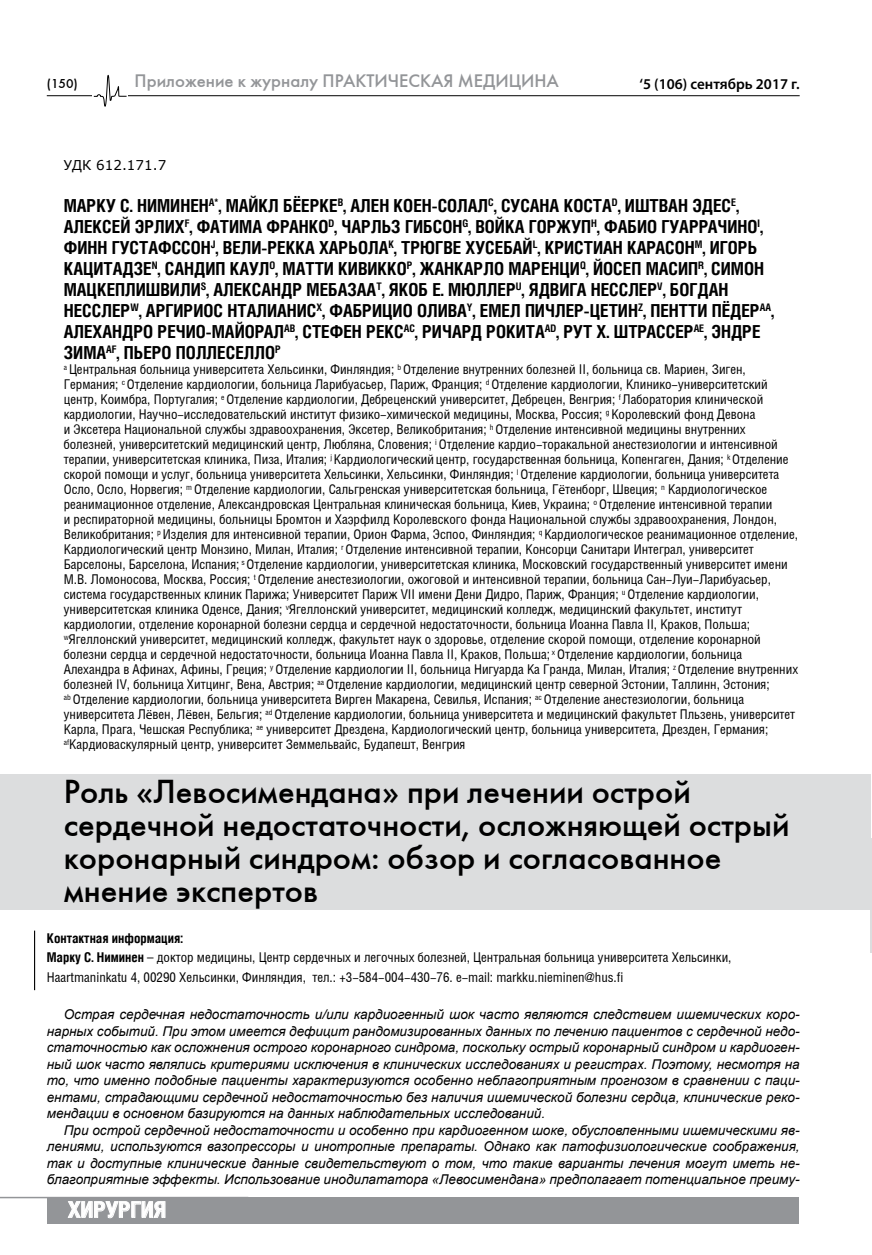
<style>
.page{position:relative;width:872px;height:1255px;background:#fff}
.page>*{position:absolute;margin:0;border:0;box-sizing:border-box;transform-origin:0 0}
.t1{font:33px/33px "Futuris C";color:#000}
.t2{font:700 21.75px "Helios Cond";color:#fff;scale:1.05 1}
.t3{font:700 18px/21px "Helios Cond";color:#000}
.t4{font:18px "Futuris C";color:#939598}
.t5{font:600 15px "Myriad Pro";color:#000}
.t6{font:13.5px/15px "Helios Cond";color:#000}
.t7{font:italic 13.5px/16.5px "Arial";color:#000;text-align:justify}
.t8{font:13.5px "Verdana";color:#000}
.t9{font:12.75px "Futuris C";color:#000}
.s1{font-family:"Myriad Pro"}
.s2{font-weight:700}
</style>
<div class="page">
<hr style="left:47px;top:95px;width:752px;height:1px;background:#000">
<div style="left:47px;top:1196px;width:751px;height:27px;background:#939598"></div>
<svg style="left:68px;top:1201px;width:97px;height:16px"></svg>
<hr style="left:0;top:1196px;width:248px;height:2px;background:#939598">
<div style="left:93px;top:74px;width:35px;height:33px;background:#fff"></div>
<svg style="left:93px;top:74px;width:34px;height:33px"></svg>
<hr style="left:871px;top:837px;width:1px;height:115px;background:#dcddde">
<div style="left:0;top:774px;width:871px;height:135px;background:#dcddde"></div>
<hr style="left:34px;top:930px;width:1px;height:60px;background:#000">
<p class="t9" style="left:47px;top:76px;width:33px">(150)</p>
<h3 class="t4" style="left:135px;top:69px;width:426px">Приложение к журналу ПРАКТИЧЕСКАЯ МЕДИЦИНА</h3>
<p class="t5" style="left:639px;top:75px;width:161px">‘5 (106) сентябрь 2017 г.</p>
<p class="t8" style="left:64px;top:156px;width:104px">УДК 612.171.7</p>
<p class="t3" style="left:64px;top:194px;width:711px">MAРКУ С. НИМИНЕН<sup>A*</sup>, МАЙКЛ БЁЕРКЕ<sup>B</sup>, АЛЕН КОЕН-СОЛАЛ<sup>C</sup>, СУСАНА КОСТА<sup>D</sup>, ИШТВАН ЭДЕС<sup>E</sup>, АЛЕКСЕЙ ЭРЛИХ<sup>F</sup>, ФАТИМА ФРАНКО<sup>D</sup>, ЧАРЛЬЗ ГИБСОН <sup>G</sup>, ВОЙКА ГОРЖУП<sup>H</sup>, ФАБИО ГУАРРАЧИНО<sup>I</sup>, ФИНН ГУСТАФССОН <sup>J</sup>, ВЕЛИ-РЕККА ХАРЬОЛА<sup>K</sup>, ТРЮГВЕ ХУСЕБАЙ<sup>L</sup>, КРИСТИАН КАРАСОН <sup>M</sup>, ИГОРЬ КАЦИТАДЗЕ<sup>N</sup>, САНДИП КАУЛ<sup>O</sup>, МАТТИ КИВИККО<sup>P</sup>, ЖАНКАРЛО МАРЕНЦИ<sup>Q</sup>, ЙОСЕП МАСИП<sup>R</sup>, СИМОН МАЦКЕПЛИШВИЛИ<sup>S</sup>, АЛЕКСАНДР МЕБАЗАА<sup>T</sup>, ЯКОБ Е. МЮЛЛЕР<sup>U</sup>, ЯДВИГА НЕССЛЕР<sup>V</sup>, БОГДАН НЕССЛЕР<sup>W</sup>, АРГИРИОС НТАЛИАНИС<sup>X</sup>, ФАБРИЦИО ОЛИВА<sup>Y</sup>, ЕМЕЛ ПИЧЛЕР-ЦЕТИН <sup>Z</sup>, ПЕНТТИ ПЁДЕР<sup>AA</sup>, АЛЕХАНДРО РЕЧИО-МАЙОРАЛ<sup>AB</sup>, СТЕФЕН РЕКС<sup>AC</sup>, РИЧАРД РОКИТА<sup>AD</sup>, РУТ Х. ШТРАССЕР<sup>AE</sup>, ЭНДРЕ ЗИМА<sup>AF</sup>, ПЬЕРО ПОЛЛЕСЕЛЛО<sup>P</sup></p>
<p class="t6" style="left:64px;top:362px;width:736px"><sup>a</sup> Центральная больница университета Хельсинки, Финляндия; <sup>b</sup> Отделение внутренних болезней II, больница св. Мариен, Зиген, Германия; <sup>c</sup> Отделение кардиологии, больница Ларибуасьер, Париж, Франция; <sup>d</sup> Отделение кардиологии, Клинико-университетский центр, Коимбра, Португалия; <sup>e</sup> Отделение кардиологии, Дебреценский университет, Дебрецен, Венгрия; <sup>f</sup> Лаборатория клинической кардиологии, Научно-исследовательский институт физико-химической медицины, Москва, Россия; <sup>g</sup> Королевский фонд Девона<br>и Эксетера Национальной службы здравоохранения, Эксетер, Великобритания; <sup>h</sup> Отделение интенсивной медицины внутренних болезней, университетский медицинский центр, Любляна, Словения; <sup>i</sup> Отделение кардио-торакальной анестезиологии и интенсивной терапии, университетская клиника, Пиза, Италия; <sup>j</sup> Кардиологический центр, государственная больница, Копенгаген, Дания; <sup>k</sup> Отделение скорой помощи и услуг, больница университета Хельсинки, Хельсинки, Финляндия; <sup>l</sup> Отделение кардиологии, больница университета Осло, Осло, Норвегия; <sup>m</sup> Отделение кардиологии, Сальгренская университетская больница, Г<span class="s1">ё</span>тенборг, Швеция; <sup>n</sup> Кардиологическое реанимационное отделение, Александровская Центральная клиническая больница, Киев, Украина; <sup>o</sup> Отделение интенсивной терапии<br>и респираторной медицины, больницы Бромтон и Хаэрфилд Королевского фонда Национальной службы здравоохранения, Лондон, Великобритания; <sup>p</sup> Изделия для интенсивной терапии, Орион Фарма, Эспоо, Финляндия; <sup>q</sup> Кардиологическое реанимационное отделение, Кардиологический центр Монзино, Милан, Италия; <sup>r</sup> Отделение интенсивной терапии, Консорци Санитари Интеграл, университет Барселоны, Барселона, Испания; <sup>s</sup> Отделение кардиологии, университетская клиника, Московский государственный университет имени М.В. Ломоносова, Москва, Россия; <sup>t</sup> Отделение анестезиологии, ожоговой и интенсивной терапии, больница Сан-Луи-Ларибуасьер, система государственных клиник Парижа; Университет Париж VII имени Дени Дидро, Париж, Франция; <sup>u</sup> Отделение кардиологии, университетская клиника Оденсе, Дания; <sup>v</sup>Ягеллонский университет, медицинский колледж, медицинский факультет, институт кардиологии, отделение коронарной болезни сердца и сердечной недостаточности, больница Иоанна Павла II, Краков, Польша; <sup>w</sup>Ягеллонский университет, медицинский колледж, факультет наук о здоровье, отделение скорой помощи, отделение коронарной болезни сердца и сердечной недостаточности, больница Иоанна Павла II, Краков, Польша; <sup>x</sup> Отделение кардиологии, больница Алехандра в Афинах, Афины, Греция; <sup>y</sup> Отделение кардиологии II, больница Нигуарда Ка Гранда, Милан, Италия; <sup>z</sup> Отделение внутренних болезней IV, больница Хитцинг, Вена, Австрия; <sup>aa</sup> Отделение кардиологии, медицинский центр северной Эстонии, Таллинн, Эстония;<br><sup>ab</sup> Отделение кардиологии, больница университета Вирген Макарена, Севилья, Испания; <sup>ac</sup> Отделение анестезиологии, больница университета Л<span class="s1">ё</span>вен, Л<span class="s1">ё</span>вен, Бельгия; <sup>ad</sup> Отделение кардиологии, больница университета и медицинский факультет Пльзень, университет Карла, Прага, Чешская Республика; <sup>ae</sup> университет Дрездена, Кардиологический центр, больница университета, Дрезден, Германия; <sup>af</sup>Кардиоваскулярный центр, университет Земмельвайс, Будапешт, Венгрия</p>
<h1 class="t1" style="left:64px;top:775px;width:727px">Роль «Левосимендана» при лечении острой сердечной недостаточности, осложняющей острый коронарный синдром: обзор и согласованное мнение экспертов</h1>
<p class="t6" style="left:47px;top:928px;width:686px;line-height:19.5px"><span class="s2">КОНТАКТНАЯ ИНФОРМАЦИЯ:<br>MAРКУ С. НИМИНЕН</span> – доктор медицины, Центр сердечных и легочных болезней, Центральная больница университета Хельсинки,<br>Haartmaninkatu 4, 00290 Хельсинки, Финляндия, тел.: +3-584-004-430-76. e-mail: markku.nieminen@hus.fi</p>
<p class="t7" style="left:47px;top:1006px;width:754px;text-indent:17px">Острая сердечная недостаточность и/или кардиогенный шок часто являются следствием ишемических коро&shy;нарных событий. При этом имеется дефицит рандомизированных данных по лечению пациентов с сердечной недо&shy;статочностью как осложнения острого коронарного синдрома, поскольку острый коронарный синдром и кардиоген&shy;ный шок часто являлись критериями исключения в клинических исследованиях и регистрах. Поэтому, несмотря на то, что именно подобные пациенты характеризуются особенно неблагоприятным прогнозом в сравнении с паци&shy;ентами, страдающими сердечной недостаточностью без наличия ишемической болезни сердца, клинические реко&shy;мендации в основном базируются на данных наблюдательных исследований.</p>
<p class="t7" style="left:47px;top:1121px;width:754px;text-indent:17px">При острой сердечной недостаточности и особенно при кардиогенном шоке, обусловленными ишемическими яв&shy;лениями, используются вазопрессоры и инотропные препараты. Однако как патофизиологические соображения, так и доступные клинические данные свидетельствуют о том, что такие варианты лечения могут иметь не&shy;благоприятные эффекты. Использование инодилататора «Левосимендана» предполагает потенциальное преиму-</p>
<h2 class="t2" style="left:68px;top:1196px;width:95px">ХИРУРГИЯ</h2>
</div>
